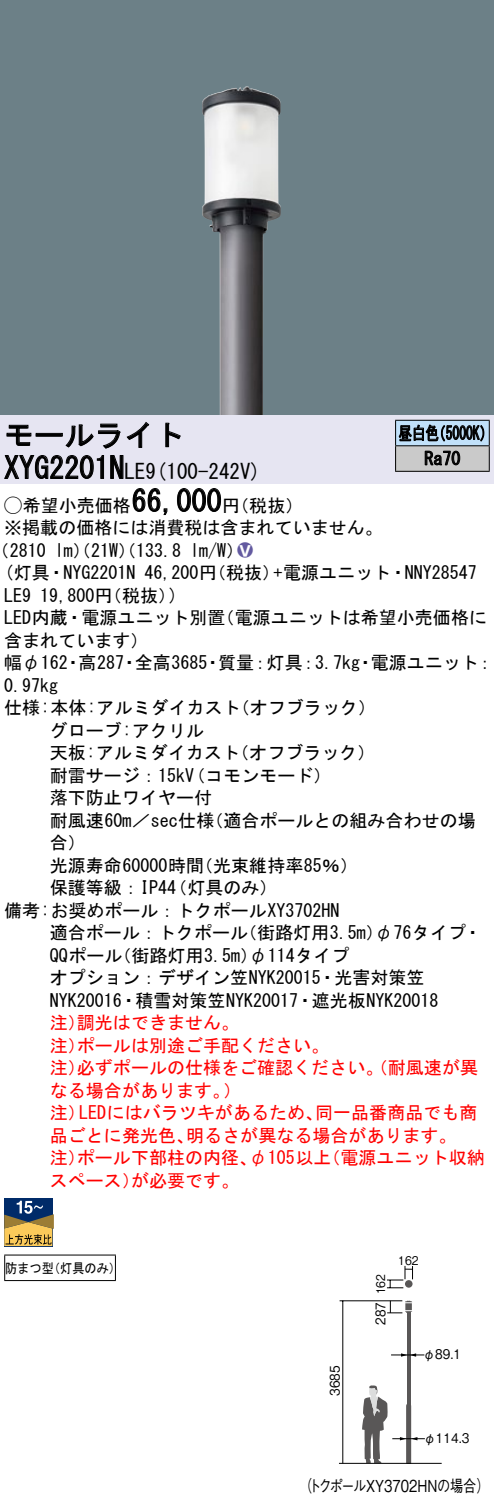
<style>
.page{position:relative;width:494px;height:1503px;background:#fff}
.page>*{position:absolute;margin:0;border:0;box-sizing:border-box;transform-origin:0 0}
.t1{font:30px "MS Gothic";color:#000}
.t2{font:21px "MS Gothic";color:#000}
.t3{font:18px/22.5px "MS Gothic";color:#000}
.t4{font:18px/22.5px "MS Gothic";color:#f00}
.t5{font:18px/25.5px "MS Gothic";color:#000;scale:.75 1}
.t6{font:18px "Ford Classification 1";color:#635aa0}
.t7{font:16.5px "Gothic BBB Pro Medium 90 pv RKSJ H";color:#000;scale:.8 1}
.t8{font:13.5px "MS Gothic";color:#000;scale:.9 1}
.t9{font:13.2px "Gothic BBB Pro Medium 90 pv RKSJ H";color:#000;scale:.9 1}
.t10{font:12px "Gothic BBB Pro Medium 90 pv RKSJ H";color:#000;scale:.9 1}
.s1{font-size:30px}
.s2{font-family:"Ford Classification 1"}
.s3{color:#fff}
</style>
<div class="page">
<div style="left:0;top:0;width:493px;height:415px;background:#6c8087"></div>
<img style="left:202px;top:86px;width:78px;height:329px">
<div style="left:0;top:415px;width:493px;height:68px;background:#e6e5f2"></div>
<svg style="left:165px;top:422px;width:16px;height:25px"></svg>
<svg style="left:4px;top:422px;width:145px;height:57px"></svg>
<svg style="left:132px;top:488px;width:36px;height:27px"></svg>
<svg style="left:177px;top:488px;width:44px;height:24px"></svg>
<div style="left:4px;top:1198px;width:48px;height:48px;background:#002b69"></div>
<svg style="left:4px;top:1200px;width:50px;height:46px"></svg>
<hr style="left:4px;top:1254px;width:112px;height:1px;background:#000">
<svg style="left:4px;top:1255px;width:1px;height:25px"></svg>
<svg style="left:115px;top:1255px;width:1px;height:25px"></svg>
<hr style="left:4px;top:1280px;width:112px;height:1px;background:#000">
<hr style="left:395px;top:420px;width:94px;height:1px;background:#000">
<hr style="left:395px;top:471px;width:94px;height:1px;background:#000">
<svg style="left:395px;top:421px;width:94px;height:50px;background:#98a2ab"></svg>
<svg style="left:407px;top:1313px;width:3px;height:90px"></svg>
<svg style="left:362px;top:1385px;width:25px;height:77px"></svg>
<hr style="left:390px;top:1354px;width:34px;height:1px;background:#000">
<hr style="left:392px;top:1438px;width:32px;height:1px;background:#000">
<hr style="left:339px;top:1300px;width:63px;height:1px;background:#000">
<hr style="left:342px;top:1300px;width:1px;height:163px;background:#000">
<hr style="left:338px;top:1462px;width:103px;height:1px;background:#000">
<svg style="left:387px;top:1266px;width:25px;height:22px"></svg>
<svg style="left:400px;top:1353px;width:16px;height:3px"></svg>
<svg style="left:399px;top:1403px;width:18px;height:60px"></svg>
<svg style="left:387px;top:1300px;width:25px;height:13px"></svg>
<h1 class="t1" style="left:4px;top:420px;width:182px">モールライト</h1>
<p class="t2" style="left:109px;top:460px;width:153px"><span class="s1">N</span>LE (9 100-242 (V</p>
<h1 class="t1" style="left:4px;top:453px;width:107px">XYG2201</h1>
<h1 class="t1" style="left:131px;top:486px;width:91px">66,000</h1>
<p class="t3" style="left:4px;top:494px;width:379px"><span class="s2">A</span>希望小売価格<br>※掲載の価格には消費税は含まれていません。</p>
<p class="t6" style="left:237px;top:541px;width:17px">2<span class="s3">8</span></p>
<p class="t3" style="left:222px;top:494px;width:82px">（円税抜(</p>
<p class="t3" style="left:190px;top:539px;width:55px">l m (W/</p>
<p class="t3" style="left:-8px;top:539px;width:56px">（2810</p>
<p class="t3" style="left:55px;top:539px;width:128px">lm）（21 ）（W 133.8</p>
<p class="t5" style="left:424px;top:420px;width:49px;text-indent:-26px">昼白色<br>Ra70</p>
<p class="t5" style="left:432px;top:420px;width:82px">（5000 (K</p>
<p class="t3" style="left:4px;top:561px;width:133px">(灯具・NYG2201N</p>
<p class="t3" style="left:144px;top:561px;width:137px">46,200 （円税抜）</p>
<p class="t3" style="left:273px;top:561px;width:205px">+電源ユニット・NNY28547</p>
<p class="t3" style="left:4px;top:584px;width:29px">LE9</p>
<p class="t3" style="left:40px;top:584px;width:137px">19,800 （円税抜(</p>
<p class="t3" style="left:169px;top:584px;width:10px">(</p>
<p class="t3" style="left:4px;top:606px;width:223px">LED内蔵・電源ユニット別置含まれています(</p>
<p class="t3" style="left:216px;top:606px;width:271px">（電源ユニットは希望小売価格に</p>
<p class="t3" style="left:78px;top:651px;width:47px">高287</p>
<p class="t3" style="left:135px;top:651px;width:74px">全高3685</p>
<p class="t3" style="left:4px;top:651px;width:65px">幅φ162<br>0.97kg</p>
<p class="t3" style="left:218px;top:651px;width:37px">質量</p>
<p class="t3" style="left:266px;top:651px;width:37px">灯具</p>
<p class="t3" style="left:370px;top:651px;width:109px">電源ユニット</p>
<p class="t3" style="left:299px;top:651px;width:62px">：3.7kg</p>
<p class="t3" style="left:251px;top:651px;width:19px">：</p>
<p class="t3" style="left:475px;top:651px;width:19px">：</p>
<p class="t3" style="left:64px;top:651px;width:19px">・</p>
<p class="t3" style="left:120px;top:651px;width:19px">・</p>
<p class="t3" style="left:204px;top:651px;width:19px">・</p>
<p class="t3" style="left:356px;top:651px;width:19px">・</p>
<p class="t3" style="left:232px;top:696px;width:145px">（オフブラック(</p>
<p class="t3" style="left:4px;top:696px;width:238px">仕様:本体:アルミダイカスト</p>
<p class="t3" style="left:50px;top:719px;width:156px">グローブ:アクリル</p>
<p class="t3" style="left:231px;top:741px;width:145px">（オフブラック(</p>
<p class="t3" style="left:187px;top:741px;width:145px;text-indent:-137px">天板:アルミダイカスト<br>（コモンモード(</p>
<p class="t3" style="left:50px;top:764px;width:146px">耐雷サージ：15kV</p>
<p class="t3" style="left:50px;top:786px;width:164px">落下防止ワイヤー付</p>
<p class="t3" style="left:205px;top:809px;width:271px">（適合ポールとの組み合わせの場</p>
<p class="t3" style="left:50px;top:809px;width:166px">耐風速60 ／m sec仕様</p>
<p class="t3" style="left:50px;top:831px;width:37px">合(</p>
<p class="t3" style="left:195px;top:854px;width:164px">（光束維持率85％(</p>
<p class="t3" style="left:169px;top:854px;width:109px;text-indent:-119px">光源寿命60000時間<br>（灯具のみ(</p>
<p class="t3" style="left:50px;top:876px;width:128px">保護等級：IP44</p>
<p class="t3" style="left:4px;top:899px;width:336px">備考:お奨めポール：トクポールXY3702HN</p>
<p class="t3" style="left:239px;top:921px;width:244px">（街路灯用3.5 φ）m 76タイプ・</p>
<p class="t3" style="left:113px;top:921px;width:237px;text-indent:-64px">適合ポール：トクポール<br>（街路灯用3.5 φ）m 114タイプ</p>
<p class="t3" style="left:50px;top:944px;width:390px">QQポール<br>オプション：デザイン笠NYK20015・光害対策笠<br>NYK20016・積雪対策笠NYK20017・遮光板NYK20018</p>
<p class="t4" style="left:77px;top:1011px;width:163px">調光はできません。</p>
<p class="t4" style="left:77px;top:1011px;width:253px;text-indent:-27px">注）<br>ポールは別途ご手配ください。</p>
<p class="t4" style="left:77px;top:1034px;width:402px;text-indent:-27px">注）<br>必ずポールの仕様をご確認ください。（耐風速が異</p>
<p class="t4" style="left:50px;top:1056px;width:37px">注）</p>
<p class="t4" style="left:50px;top:1079px;width:181px">なる場合があります。</p>
<p class="t4" style="left:223px;top:1079px;width:19px">(</p>
<p class="t4" style="left:79px;top:1101px;width:245px">LEDにはバラツキがあるため、</p>
<p class="t4" style="left:315px;top:1101px;width:163px">同一品番商品でも商</p>
<p class="t4" style="left:50px;top:1101px;width:37px">注）</p>
<p class="t4" style="left:50px;top:1124px;width:145px">品ごとに発光色、</p>
<p class="t4" style="left:186px;top:1124px;width:272px">明るさが異なる場合があります。</p>
<p class="t4" style="left:77px;top:1146px;width:256px">ポール下部柱の内径 φ、 105以上</p>
<p class="t4" style="left:322px;top:1146px;width:163px">（電源ユニット収納</p>
<p class="t4" style="left:50px;top:1146px;width:37px">注）</p>
<p class="t4" style="left:131px;top:1169px;width:109px">が必要です。</p>
<p class="t4" style="left:50px;top:1169px;width:91px">スペース）</p>
<p class="t8" style="left:5px;top:1261px;width:56px">防まつ型</p>
<p class="t8" style="left:48px;top:1261px;width:83px">（灯具のみ(</p>
<p class="t9" style="left:324px;top:1395px;width:35px;rotate:-90deg">3685</p>
<p class="t10" style="left:371px;top:1294px;width:24px;rotate:-90deg">162</p>
<p class="t9" style="left:369px;top:1324px;width:27px;rotate:-90deg">287</p>
<p class="t10" style="left:398px;top:1251px;width:24px">162</p>
<p class="t9" style="left:423px;top:1343px;width:43px">φ89.1</p>
<p class="t9" style="left:423px;top:1427px;width:52px">φ114.3</p>
<p class="t7" style="left:299px;top:1472px;width:18px">（</p>
<p class="t7" style="left:308px;top:1472px;width:228px">トクポールXY3702HNの場合(</p>
</div>
